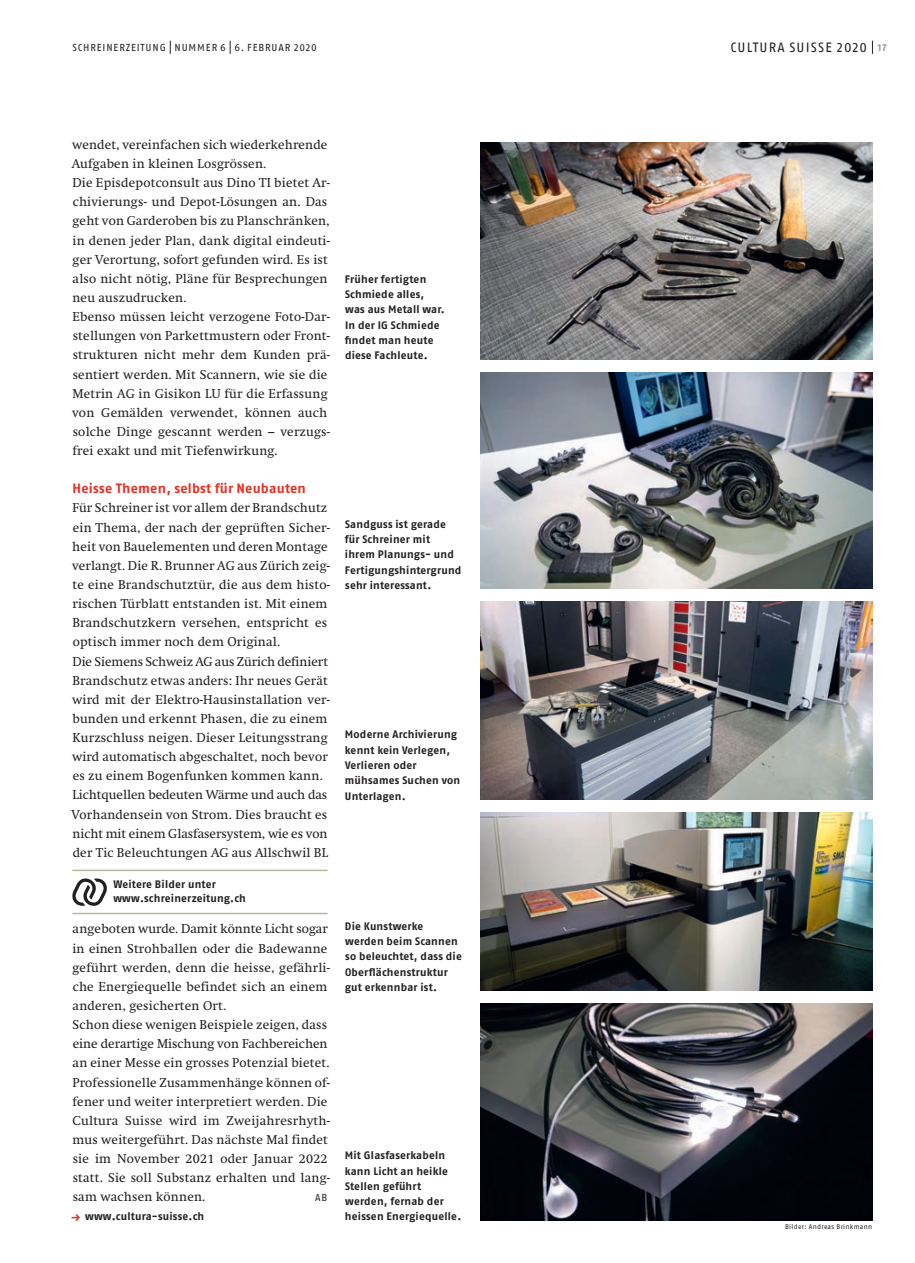
<style>
.page{position:relative;width:915px;height:1263px;background:#fff}
.page>*{position:absolute;margin:0;border:0;box-sizing:border-box;transform-origin:0 0}
.t1{font:700 13.5px "Fago OT";letter-spacing:.02em;color:#e53025}
.t2{font:13.5px "Fago OT";letter-spacing:.08em;color:#231f20}
.t3{font:12.75px/19.2px "Swift";letter-spacing:.02em;color:#231f20}
.t4{font:700 10.8px/15.3px "Fago OT";letter-spacing:.02em;color:#231f20}
.t5{font:10.2px "Fago OT";letter-spacing:.085em;color:#231f20}
.t6{font:6.75px "Fago OT";letter-spacing:.045em;color:#231f20}
.s1{font-weight:700;font-size:10.2px;color:#939598}
.s2{font-size:12px;color:#e53025}
</style>
<div class="page">
<svg style="left:871px;top:41px;width:1px;height:13px"></svg>
<svg style="left:170px;top:41px;width:1px;height:13px"></svg>
<svg style="left:230px;top:41px;width:1px;height:13px"></svg>
<hr style="left:72px;top:913px;width:255px;height:1px;background:#b9b5a0">
<hr style="left:72px;top:870px;width:255px;height:1px;background:#b9b5a0">
<svg style="left:72px;top:878px;width:35px;height:28px"></svg>
<img style="left:480px;top:1003px;width:392px;height:217px">
<img style="left:480px;top:372px;width:392px;height:217px">
<img style="left:480px;top:812px;width:392px;height:179px">
<img style="left:481px;top:142px;width:391px;height:217px">
<img style="left:480px;top:602px;width:392px;height:197px">
<p class="t5" style="left:72px;top:41px;width:65px">SCHREI NERZEITU</p>
<p class="t5" style="left:152px;top:41px;width:166px">NG NUMMER 6 6. Februar 2020</p>
<p class="t2" style="left:730px;top:39px;width:158px">Cultura Suisse 2020 <span class="s1">17</span></p>
<p class="t3" style="left:72px;top:135px;width:260px">wendet, vereinfachen sich wiederkehrende Aufgaben in kleinen Losgrössen.<br>Die Episdepotconsult aus Dino TI bietet Ar&shy;chivierungs- und Depot-Lösungen an. Das geht von Garderoben bis zu Planschränken, in denen jeder Plan, dank digital eindeuti&shy;ger Verortung, sofort gefunden wird. Es ist also nicht nötig, Pläne für Besprechungen neu auszudrucken.<br>Ebenso müssen leicht verzogene Foto-Dar&shy;stellungen von Parkettmustern oder Front&shy;strukturen nicht mehr dem Kunden prä&shy;sentiert werden. Mit Scannern, wie sie die Metrin AG in Gisikon LU für die Erfassung von Gemälden verwendet, können auch solche Dinge gescannt werden – verzugs&shy;frei exakt und mit Tiefenwirkung.</p>
<p class="t1" style="left:73px;top:480px;width:235px">Heisse Themen, selbst für Neubauten</p>
<p class="t3" style="left:72px;top:499px;width:260px">Für Schreiner ist vor allem der Brandschutz ein Thema, der nach der geprüften Sicher&shy;heit von Bauelementen und deren Montage verlangt. Die R. Brunner AG aus Zürich zeig&shy;te eine Brandschutztür, die aus dem histo&shy;rischen Türblatt entstanden ist. Mit einem Brandschutzkern versehen, entspricht es optisch immer noch dem Original.<br>Die Siemens Schweiz AG aus Zürich definiert Brandschutz etwas anders: Ihr neues Gerät wird mit der Elektro-Hausinstallation ver&shy;bunden und erkennt Phasen, die zu einem Kurzschluss neigen. Dieser Leitungsstrang wird automatisch abgeschaltet, noch bevor es zu einem Bogenfunken kommen kann.<br>Lichtquellen bedeuten Wärme und auch das Vorhandensein von Strom. Dies braucht es nicht mit einem Glasfasersystem, wie es von der Tic Beleuchtungen AG aus Allschwil BL</p>
<p class="t4" style="left:113px;top:877px;width:134px;line-height:13.5px">Weitere Bilder unter www.schreinerzeitung.ch</p>
<p class="t3" style="left:72px;top:919px;width:259px">angeboten wurde. Damit könnte Licht sogar in einen Strohballen oder die Badewanne geführt werden, denn die heisse, gefährli&shy;che Energiequelle befindet sich an einem anderen, gesicherten Ort.<br>Schon diese wenigen Beispiele zeigen, dass eine derartige Mischung von Fachbereichen an einer Messe ein grosses Potenzial bietet.<br>Professionelle Zusammenhänge können of&shy;fener und weiter interpretiert werden. Die Cultura Suisse wird im Zweijahresrhyth&shy;mus weitergeführt. Das nächste Mal findet sie im November 2021 oder Januar 2022 statt. Sie soll Substanz erhalten und lang&shy;sam wachsen können.</p>
<p class="t5" style="left:315px;top:1191px;width:14px">AB</p>
<p class="t4" style="left:71px;top:1209px;width:135px"><span class="s2">→</span> www.cultura-suisse.ch</p>
<p class="t4" style="left:344px;top:271px;width:102px">Früher fertigten<br>Schmiede alles, was aus Metall war.<br>In der IG Schmiede findet man heute diese Fachleute.</p>
<p class="t4" style="left:345px;top:516px;width:118px">Sandguss ist gerade für Schreiner mit ihrem Planungs- und<br>Fertigungshintergrund sehr interessant.</p>
<p class="t4" style="left:345px;top:727px;width:117px">Moderne Archivierung kennt kein Verlegen,<br>Verlieren oder mühsames Suchen von<br>Unterlagen.</p>
<p class="t4" style="left:345px;top:918px;width:118px">Die Kunstwerke werden beim Scannen so beleuchtet, dass die<br>Oberflächenstruktur gut erkennbar ist.</p>
<p class="t4" style="left:345px;top:1148px;width:118px">Mit Glasfaserkabeln kann Licht an heikle<br>Stellen geführt werden, fernab der heissen Energiequelle.</p>
<p class="t6" style="left:784px;top:1222px;width:88px">Bilder: Andreas Brinkmann</p>
</div>
